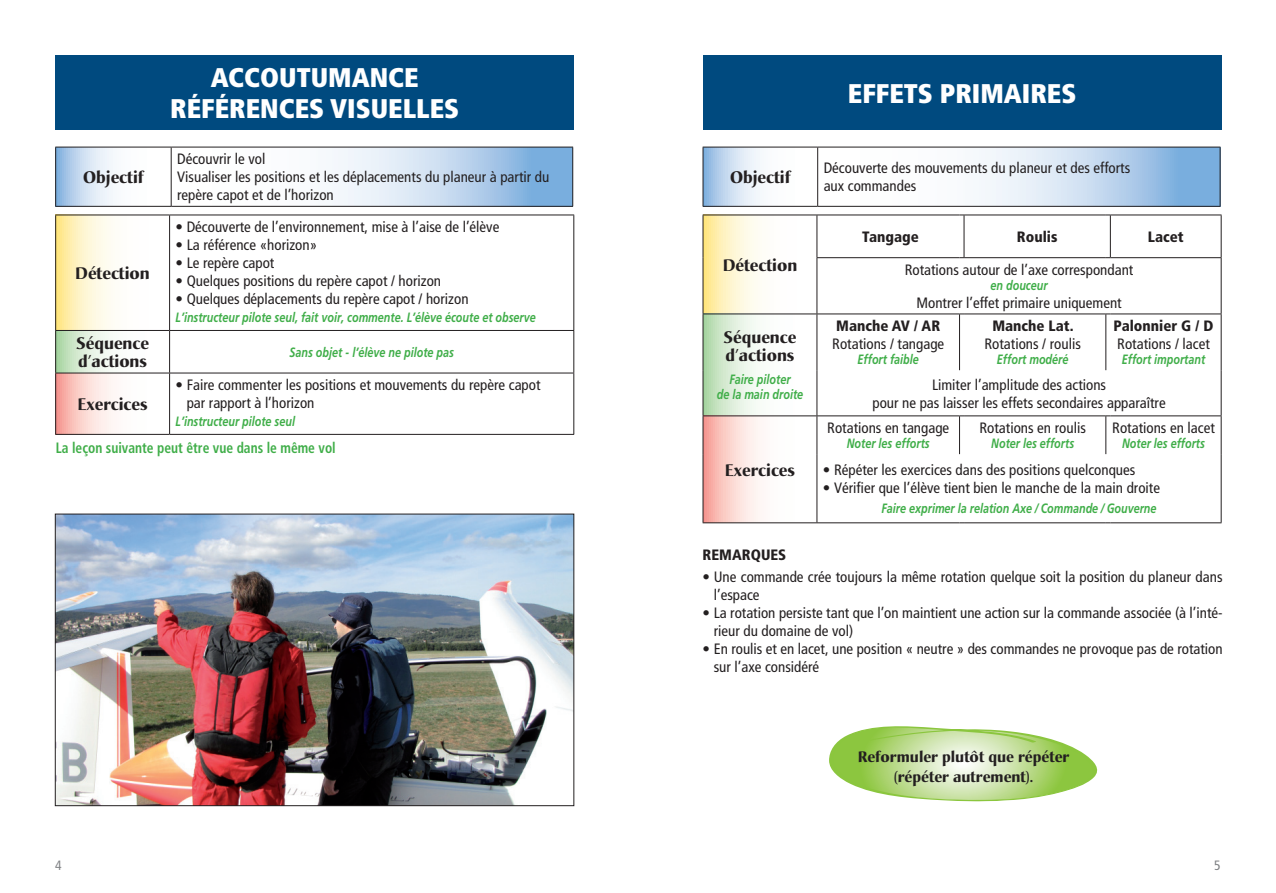
<style>
.page{position:relative;width:1276px;height:893px;background:#fff}
.page>*{position:absolute;margin:0;border:0;box-sizing:border-box;transform-origin:0 0}
.t1{font:900 condensed 27px/31.2px "Frutiger LT Std";color:#fff;text-align:center}
.t2{font:700 16.5px/18px "Christiana";color:#231f20}
.t3{font:condensed 15px/18px "Frutiger LT Std";color:#231f20}
.t4{font:900 condensed 15px "Frutiger LT Std";color:#231f20}
.t5{font:700 15px/19.5px "Christiana";color:#231f20;text-align:center}
.t6{font:700 condensed 15px "Frutiger LT Std";color:#40ae49;scale:.9 1}
.t7{font:italic 700 13.5px/15px "Frutiger LT Std";color:#40ae49;text-align:center;scale:.8 1}
.t8{font:condensed 13.5px "Frutiger LT Std";color:#808285}
</style>
<div class="page">
<div style="left:55px;top:55px;width:519px;height:75px;background:#004a7f"></div>
<div style="left:702px;top:55px;width:519px;height:75px;background:#004a7f"></div>
<svg style="left:56px;top:216px;width:73px;height:114px"></svg>
<svg style="left:56px;top:331px;width:113px;height:42px"></svg>
<svg style="left:170px;top:331px;width:403px;height:103px"></svg>
<svg style="left:56px;top:374px;width:113px;height:60px"></svg>
<hr style="left:55px;top:215px;width:115px;height:1px;background:#231f20">
<hr style="left:55px;top:215px;width:1px;height:115px;background:#231f20">
<hr style="left:170px;top:215px;width:404px;height:1px;background:#231f20">
<hr style="left:169px;top:215px;width:1px;height:115px;background:#231f20">
<hr style="left:573px;top:215px;width:1px;height:115px;background:#231f20">
<hr style="left:55px;top:330px;width:115px;height:1px;background:#231f20">
<hr style="left:55px;top:331px;width:1px;height:42px;background:#231f20">
<hr style="left:170px;top:330px;width:404px;height:1px;background:#231f20">
<hr style="left:169px;top:331px;width:1px;height:42px;background:#231f20">
<hr style="left:573px;top:331px;width:1px;height:42px;background:#231f20">
<hr style="left:55px;top:373px;width:115px;height:1px;background:#231f20">
<hr style="left:55px;top:373px;width:1px;height:61px;background:#231f20">
<hr style="left:170px;top:373px;width:404px;height:1px;background:#231f20">
<hr style="left:169px;top:373px;width:1px;height:61px;background:#231f20">
<hr style="left:573px;top:373px;width:1px;height:61px;background:#231f20">
<hr style="left:55px;top:434px;width:115px;height:1px;background:#231f20">
<hr style="left:170px;top:434px;width:404px;height:1px;background:#231f20">
<svg style="left:703px;top:216px;width:113px;height:98px"></svg>
<svg style="left:703px;top:315px;width:53px;height:100px"></svg>
<svg style="left:817px;top:315px;width:403px;height:207px"></svg>
<svg style="left:703px;top:416px;width:113px;height:106px"></svg>
<hr style="left:702px;top:215px;width:115px;height:1px;background:#231f20">
<hr style="left:702px;top:215px;width:1px;height:43px;background:#231f20">
<hr style="left:816px;top:215px;width:1px;height:42px;background:#231f20">
<hr style="left:702px;top:258px;width:1px;height:56px;background:#231f20">
<hr style="left:816px;top:257px;width:143px;height:1px;background:#231f20">
<hr style="left:816px;top:258px;width:1px;height:56px;background:#231f20">
<hr style="left:702px;top:314px;width:115px;height:1px;background:#231f20">
<hr style="left:702px;top:314px;width:1px;height:56px;background:#231f20">
<hr style="left:702px;top:370px;width:1px;height:45px;background:#231f20">
<hr style="left:816px;top:370px;width:1px;height:45px;background:#231f20">
<hr style="left:1220px;top:370px;width:1px;height:45px;background:#231f20">
<hr style="left:702px;top:415px;width:115px;height:1px;background:#231f20">
<hr style="left:702px;top:416px;width:1px;height:38px;background:#231f20">
<hr style="left:702px;top:454px;width:1px;height:68px;background:#231f20">
<hr style="left:816px;top:454px;width:1px;height:68px;background:#231f20">
<hr style="left:1220px;top:454px;width:1px;height:68px;background:#231f20">
<hr style="left:702px;top:522px;width:115px;height:1px;background:#231f20">
<hr style="left:817px;top:522px;width:142px;height:1px;background:#231f20">
<hr style="left:964px;top:522px;width:142px;height:1px;background:#231f20">
<hr style="left:1110px;top:522px;width:111px;height:1px;background:#231f20">
<svg style="left:817px;top:215px;width:404px;height:100px"></svg>
<hr style="left:1110px;top:314px;width:111px;height:1px;background:#231f20">
<hr style="left:817px;top:415px;width:142px;height:1px;background:#231f20">
<hr style="left:964px;top:415px;width:142px;height:1px;background:#231f20">
<hr style="left:1110px;top:415px;width:111px;height:1px;background:#231f20">
<hr style="left:816px;top:314px;width:1px;height:56px;background:#231f20">
<hr style="left:959px;top:314px;width:1px;height:56px;background:#231f20">
<hr style="left:1105px;top:314px;width:1px;height:56px;background:#231f20">
<hr style="left:1220px;top:314px;width:1px;height:56px;background:#231f20">
<hr style="left:816px;top:416px;width:1px;height:38px;background:#231f20">
<hr style="left:959px;top:416px;width:1px;height:38px;background:#231f20">
<hr style="left:1105px;top:416px;width:1px;height:38px;background:#231f20">
<hr style="left:1220px;top:416px;width:1px;height:38px;background:#231f20">
<svg style="left:56px;top:148px;width:115px;height:58px"></svg>
<svg style="left:172px;top:148px;width:400px;height:58px"></svg>
<hr style="left:55px;top:147px;width:116px;height:1px;background:#231f20">
<hr style="left:55px;top:147px;width:1px;height:59px;background:#231f20">
<hr style="left:171px;top:147px;width:402px;height:1px;background:#231f20">
<hr style="left:171px;top:147px;width:1px;height:59px;background:#231f20">
<hr style="left:572px;top:147px;width:1px;height:59px;background:#231f20">
<hr style="left:55px;top:206px;width:116px;height:1px;background:#231f20">
<hr style="left:171px;top:206px;width:402px;height:1px;background:#231f20">
<svg style="left:703px;top:148px;width:114px;height:58px"></svg>
<svg style="left:818px;top:148px;width:401px;height:58px"></svg>
<hr style="left:702px;top:147px;width:115px;height:1px;background:#231f20">
<hr style="left:702px;top:147px;width:1px;height:59px;background:#231f20">
<hr style="left:817px;top:147px;width:403px;height:1px;background:#231f20">
<hr style="left:817px;top:147px;width:1px;height:59px;background:#231f20">
<hr style="left:1219px;top:147px;width:1px;height:59px;background:#231f20">
<hr style="left:702px;top:206px;width:115px;height:1px;background:#231f20">
<hr style="left:817px;top:206px;width:403px;height:1px;background:#231f20">
<svg style="left:829px;top:726px;width:269px;height:76px"></svg>
<img style="left:57px;top:516px;width:515px;height:288px">
<div style="left:55px;top:514px;width:519px;height:292px;border:1px solid #231f20"></div>
<p class="t2" style="left:83px;top:168px;width:62px">Objectif</p>
<p class="t2" style="left:75px;top:264px;width:76px">Détection</p>
<h1 class="t1" style="left:170px;top:62px;width:291px">ACCOUTUMANCE<br>RÉFÉRENCES VISUELLES</h1>
<p class="t3" style="left:177px;top:150px;width:373px">Découvrir le vol<br>Visualiser les positions et les déplacements du planeur à partir du repère capot et de l’horizon</p>
<p class="t3" style="left:176px;top:218px;width:325px">• Découverte de l’environnement, mise à l’aise de l’élève</p>
<p class="t3" style="left:176px;top:236px;width:143px">• La référence «horizon»</p>
<p class="t3" style="left:176px;top:254px;width:100px">• Le repère capot</p>
<p class="t3" style="left:176px;top:272px;width:267px">• Quelques positions du repère capot / horizon</p>
<p class="t3" style="left:176px;top:290px;width:294px">• Quelques déplacements du repère capot / horizon</p>
<p class="t7" style="left:176px;top:310px;width:452px">L’instructeur pilote seul, fait voir, commente. L’élève écoute et observe</p>
<p class="t2" style="left:76px;top:334px;width:74px">Séquence d’actions</p>
<p class="t7" style="left:289px;top:345px;width:207px">Sans objet - l’élève ne pilote pas</p>
<p class="t2" style="left:78px;top:395px;width:72px">Exercices</p>
<p class="t3" style="left:187px;top:376px;width:355px;text-indent:-11px">• Faire commenter les positions et mouvements du repère capot par rapport à l’horizon</p>
<p class="t7" style="left:176px;top:414px;width:151px">L’instructeur pilote seul</p>
<p class="t6" style="left:56px;top:439px;width:312px">La leçon suivante peut être vue dans le même vol</p>
<h1 class="t1" style="left:848px;top:77px;width:230px">EFFETS PRIMAIRES</h1>
<p class="t2" style="left:730px;top:168px;width:62px">Objectif</p>
<p class="t3" style="left:823px;top:159px;width:308px">Découverte des mouvements du planeur et des efforts aux commandes</p>
<p class="t2" style="left:722px;top:256px;width:76px">Détection</p>
<p class="t2" style="left:723px;top:328px;width:74px">Séquence d’actions</p>
<p class="t7" style="left:717px;top:372px;width:110px">Faire piloter<br>de la main droite</p>
<p class="t2" style="left:725px;top:461px;width:72px">Exercices</p>
<p class="t4" style="left:862px;top:228px;width:58px">Tangage</p>
<p class="t4" style="left:1017px;top:228px;width:42px">Roulis</p>
<p class="t4" style="left:1148px;top:228px;width:37px">Lacet</p>
<p class="t3" style="left:904px;top:261px;width:230px">Rotations autour de l’axe correspondant</p>
<p class="t7" style="left:990px;top:278px;width:73px">en douceur</p>
<p class="t3" style="left:916px;top:294px;width:207px">Montrer l’effet primaire uniquement</p>
<p class="t4" style="left:836px;top:317px;width:105px">Manche AV / AR</p>
<p class="t3" style="left:832px;top:335px;width:113px">Rotations / tangage</p>
<p class="t7" style="left:857px;top:352px;width:78px">Effort faible</p>
<p class="t4" style="left:1113px;top:317px;width:101px">Palonnier G / D</p>
<p class="t3" style="left:1117px;top:335px;width:94px">Rotations / lacet</p>
<p class="t7" style="left:1121px;top:352px;width:106px">Effort important</p>
<p class="t3" style="left:872px;top:376px;width:295px;text-align:center">Limiter l’amplitude des actions<br>pour ne pas laisser les effets secondaires apparaître</p>
<p class="t4" style="left:992px;top:317px;width:83px">Manche Lat.</p>
<p class="t3" style="left:984px;top:335px;width:98px">Rotations / roulis</p>
<p class="t7" style="left:997px;top:352px;width:91px">Effort modéré</p>
<p class="t3" style="left:1112px;top:419px;width:104px">Rotations en lacet</p>
<p class="t7" style="left:1122px;top:436px;width:105px">Noter les efforts</p>
<p class="t3" style="left:823px;top:461px;width:314px">• Répéter les exercices dans des positions quelconques</p>
<p class="t3" style="left:823px;top:479px;width:338px">• Vérifier que l’élève tient bien le manche de la main droite</p>
<p class="t7" style="left:881px;top:501px;width:345px">Faire exprimer la relation Axe / Commande / Gouverne</p>
<p class="t3" style="left:979px;top:419px;width:108px">Rotations en roulis</p>
<p class="t7" style="left:991px;top:436px;width:105px">Noter les efforts</p>
<p class="t3" style="left:827px;top:419px;width:123px">Rotations en tangage</p>
<p class="t7" style="left:847px;top:436px;width:105px">Noter les efforts</p>
<p class="t4" style="left:702px;top:546px;width:28px">Remar</p>
<p class="t4" style="left:750px;top:546px;width:37px">ques</p>
<p class="t3" style="left:714px;top:568px;width:510px;text-indent:-11px">• Une commande crée toujours la même rotation quelque soit la position du planeur dans l’espace</p>
<p class="t3" style="left:714px;top:604px;width:510px;text-indent:-11px">• La rotation persiste tant que l’on maintient une action sur la commande associée (à l’inté&shy;rieur du domaine de vol)</p>
<p class="t3" style="left:714px;top:640px;width:510px;text-indent:-11px">• En roulis et en lacet, une position « neutre » des commandes ne provoque pas de rotation sur l’axe considéré</p>
<p class="t5" style="left:857px;top:748px;width:213px">Reformuler plutôt que répéter (répéter autrement).</p>
<p class="t8" style="left:55px;top:857px;width:8px">4</p>
<p class="t8" style="left:1214px;top:857px;width:8px">5</p>
</div>
